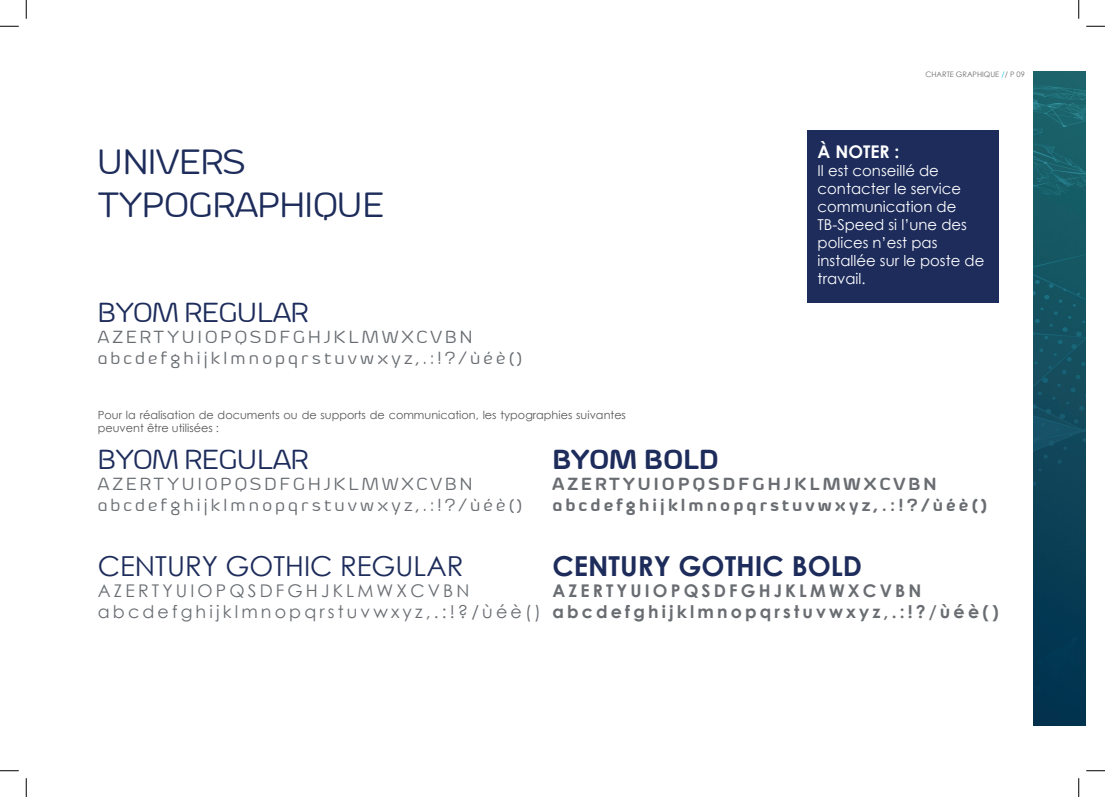
<style>
.page{position:relative;width:1105px;height:797px;background:#fff}
.page>*{position:absolute;margin:0;border:0;box-sizing:border-box;transform-origin:0 0}
.t1{font:35px/42px "Byom";color:#1d2c5b}
.t2{font:27.5px "Byom";color:#1d2c5b}
.t3{font:27.5px "Century Gothic";color:#1d2c5b}
.t4{font:700 27.5px "Century Gothic";color:#1d2c5b}
.t5{font:700 27.5px "Byom";color:#1d2c5b}
.t6{font:17.5px/21px "Byom";letter-spacing:.18em;color:#696d72}
.t7{font:17.5px/21px "Century Gothic";letter-spacing:.18em;color:#696d72}
.t8{font:700 17.5px/21px "Byom";letter-spacing:.18em;color:#696d72}
.t9{font:700 17.5px/21px "Century Gothic";letter-spacing:.18em;color:#696d72}
.t10{font:700 17.5px "Century Gothic";color:#fff}
.t11{font:15px/18px "Century Gothic";color:#fff}
.t12{font:11.25px/13.5px "Century Gothic";color:#57585a}
.t13{font:7.5px "Century Gothic";color:#6c6d70}
.s1{color:#17bee5}
</style>
<div class="page">
<img style="left:1034px;top:71px;width:52px;height:654px">
<div style="left:807px;top:130px;width:191px;height:173px;background:#1d2c5b"></div>
<svg style="left:0;top:25px;width:19px;height:2px"></svg>
<svg style="left:1086px;top:25px;width:19px;height:2px"></svg>
<svg style="left:0;top:770px;width:19px;height:1px"></svg>
<svg style="left:1086px;top:770px;width:19px;height:1px"></svg>
<svg style="left:25px;top:0;width:2px;height:19px"></svg>
<svg style="left:25px;top:778px;width:2px;height:19px"></svg>
<svg style="left:1078px;top:0;width:1px;height:19px"></svg>
<svg style="left:1078px;top:778px;width:1px;height:19px"></svg>
<h1 class="t1" style="left:98px;top:142px;width:288px">UNIVERS<br>TYPOGRAPHIQUE</h1>
<h2 class="t2" style="left:98px;top:296px;width:212px">BYOM REGULAR</h2>
<p class="t6" style="left:98px;top:327px;width:426px">AZERTYUIOPQSDFGHJKLMWXCVBN abcdefghijklmnopqrstuvwxyz,.:!?/ùéè()</p>
<p class="t12" style="left:98px;top:408px;width:530px">Pour la réalisation de documents ou de supports de communication, les typographies suivantes peuvent être utilisées :</p>
<p class="t13" style="left:925px;top:69px;width:101px">CHARTE GRAPHIQUE <span class="s1">/</span>/ P 09</p>
<p class="t10" style="left:818px;top:138px;width:83px">À NOTER :</p>
<p class="t11" style="left:818px;top:161px;width:168px">Il est conseillé de contacter le service communication de<br>TB-Speed si l’une des polices n’est pas installée sur le poste de travail.</p>
<h2 class="t2" style="left:98px;top:443px;width:212px">BYOM REGULAR</h2>
<p class="t6" style="left:98px;top:474px;width:426px">AZERTYUIOPQSDFGHJKLMWXCVBN abcdefghijklmnopqrstuvwxyz,.:!?/ùéè()</p>
<h2 class="t5" style="left:552px;top:443px;width:168px">BYOM BOLD</h2>
<p class="t8" style="left:552px;top:474px;width:437px">AZERTYUIOPQSDFGHJKLMWXCVBN abcdefghijklmnopqrstuvwxyz,.:!?/ùéè()</p>
<h2 class="t3" style="left:98px;top:547px;width:367px">CENTURY GOTHIC REGULAR</h2>
<p class="t7" style="left:98px;top:580px;width:445px">AZERTYUIOPQSDFGHJKLMWXCVBN abcdefghijklmnopqrstuvwxyz,.:!?/ùéè()</p>
<h2 class="t4" style="left:552px;top:545px;width:311px">CENTURY GOTHIC BOLD</h2>
<p class="t9" style="left:552px;top:579px;width:448px">AZERTYUIOPQSDFGHJKLMWXCVBN abcdefghijklmnopqrstuvwxyz,.:!?/ùéè()</p>
</div>
